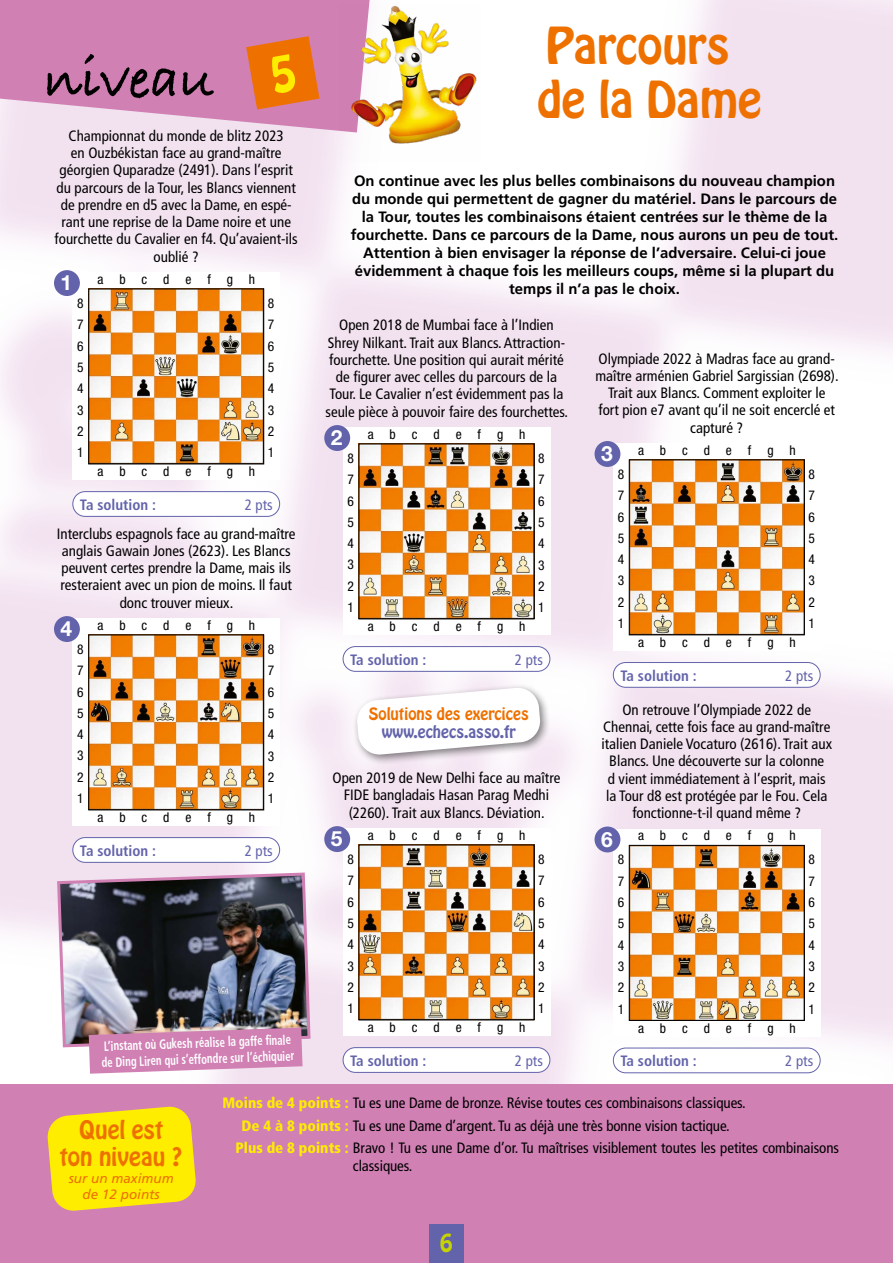
<style>
.page{position:relative;width:893px;height:1263px;background:#fff}
.page>*{position:absolute;margin:0;border:0;box-sizing:border-box;transform-origin:0 0}
.t1{font:57px "Bradley Hand ITCTT Bold";color:#000}
.t2{font:45px/54px "Hobo Std";color:#ee7100}
.t3{font:22.5px/27px "Hobo Std";color:#ee7100;text-align:center}
.t4{font:22.5px "Hobo Std";color:#c7d300}
.t5{font:700 21px "Helvetica Neue LT Std";color:#fff}
.t6{font:condensed 15px/17.2px "Frutiger LT Pro";color:#000;text-align:center}
.t7{font:700 15px/18px "Frutiger LT Pro";color:#000;text-align:center}
.t8{font:700 condensed 15px "Frutiger LT Pro";color:#6363ab}
.t9{font:condensed 15px "Frutiger LT Pro";color:#6363ab}
.t10{font:15px "Hobo Std";color:#ee7100}
.t11{font:15px "Hobo Std";color:#6363ab}
.t12{font:condensed 13.5px/21.3px "Helvetica Neue LT Std";color:#000;text-align:justify}
.t13{font:700 condensed 13.5px/16.2px "Frutiger LT Pro";color:#fff;scale:.8 1}
.t14{font:italic 13.5px/16.2px "Frutiger LT Pro";color:#ee7100;text-align:center}
.s1{font-weight:900;color:#ffed00}
</style>
<div class="page">
<svg style="left:0;top:0;width:370px;height:132px;background:#d58ebc"></svg>
<div style="left:0;top:1084px;width:893px;height:179px;background:#d180b4"></div>
<div style="left:429px;top:1225px;width:34px;height:38px;background:#6363ab"></div>
<img style="left:340px;top:3px;width:137px;height:158px">
<div style="left:352px;top:683px;width:199px;height:83px;background:#000;opacity:.5"></div>
<svg style="left:356px;top:687px;width:185px;height:68px"></svg>
<img style="left:90px;top:291px;width:172px;height:171px">
<div style="left:88px;top:289px;width:176px;height:175px;border:1px solid #000"></div>
<div style="left:54px;top:270px;width:26px;height:26px;background:#6363ab;border-radius:50%"></div>
<div style="left:72px;top:491px;width:208px;height:26px;border:1px solid #6363ab;border-radius:12px"></div>
<svg style="left:343px;top:428px;width:207px;height:207px"></svg>
<img style="left:361px;top:446px;width:171px;height:171px">
<div style="left:324px;top:425px;width:26px;height:26px;background:#6363ab;border-radius:50%"></div>
<div style="left:343px;top:646px;width:207px;height:26px;border:1px solid #6363ab;border-radius:12px"></div>
<img style="left:631px;top:462px;width:171px;height:171px">
<div style="left:629px;top:460px;width:175px;height:175px;border:1px solid #000"></div>
<div style="left:594px;top:441px;width:26px;height:26px;background:#6363ab;border-radius:50%"></div>
<div style="left:613px;top:662px;width:207px;height:26px;border:1px solid #6363ab;border-radius:12px"></div>
<img style="left:631px;top:847px;width:171px;height:172px">
<div style="left:629px;top:845px;width:175px;height:176px;border:1px solid #000"></div>
<div style="left:594px;top:826px;width:26px;height:26px;background:#6363ab;border-radius:50%"></div>
<div style="left:613px;top:1048px;width:207px;height:25px;border:1px solid #6363ab;border-radius:12px"></div>
<svg style="left:47px;top:1106px;width:149px;height:105px;background:#f8dc1a"></svg>
<img style="left:90px;top:637px;width:172px;height:171px">
<div style="left:88px;top:635px;width:176px;height:175px;border:1px solid #000"></div>
<div style="left:54px;top:616px;width:26px;height:26px;background:#6363ab;border-radius:50%"></div>
<div style="left:72px;top:837px;width:208px;height:26px;border:1px solid #6363ab;border-radius:12px"></div>
<svg style="left:343px;top:829px;width:207px;height:207px"></svg>
<img style="left:361px;top:847px;width:171px;height:171px">
<div style="left:324px;top:826px;width:26px;height:26px;background:#6363ab;border-radius:50%"></div>
<div style="left:343px;top:1047px;width:207px;height:26px;border:1px solid #6363ab;border-radius:12px"></div>
<svg style="left:892px;top:0;width:1px;height:132px"></svg>
<img style="left:56px;top:871px;width:256px;height:178px">
<svg style="left:89px;top:1027px;width:214px;height:47px;background:#d18cb7"></svg>
<svg style="left:246px;top:36px;width:74px;height:74px;background:#e67430"></svg>
<h1 class="t1" style="left:44px;top:47px;width:173px">niveau</h1>
<p class="t6" style="left:55px;top:127px;width:245px">Championnat du monde de blitz 2023<br>en Ouzbékistan face au grand-maître géorgien Quparadze (2491). Dans l’esprit du parcours de la Tour, les Blancs viennent de prendre en d5 avec la Dame, en espé&shy;rant une reprise de la Dame noire et une fourchette du Cavalier en f4. Qu’avaient-ils oublié ?</p>
<h3 class="t5" style="left:61px;top:270px;width:13px">1</h3>
<p class="t12" style="left:97px;top:268px;width:159px">a b c d e f g h</p>
<p class="t12" style="left:77px;top:292px;width:8px">8<br>7<br>6<br>5<br>4<br>3<br>2<br>1</p>
<p class="t12" style="left:268px;top:292px;width:8px">8<br>7<br>6<br>5<br>4<br>3<br>2<br>1</p>
<p class="t12" style="left:97px;top:461px;width:159px">a b c d e f g h</p>
<p class="t8" style="left:80px;top:495px;width:78px">Ta solution :</p>
<p class="t9" style="left:245px;top:496px;width:30px">2 pts</p>
<p class="t6" style="left:57px;top:525px;width:240px">Interclubs espagnols face au grand-maître anglais Gawain Jones (2623). Les Blancs peuvent certes prendre la Dame, mais ils resteraient avec un pion de moins. Il faut donc trouver mieux.</p>
<h3 class="t5" style="left:61px;top:616px;width:13px">4</h3>
<p class="t12" style="left:97px;top:614px;width:159px">a b c d e f g h</p>
<p class="t12" style="left:77px;top:638px;width:8px">8<br>7<br>6<br>5<br>4<br>3<br>2<br>1</p>
<p class="t12" style="left:268px;top:638px;width:8px">8<br>7<br>6<br>5<br>4<br>3<br>2<br>1</p>
<p class="t12" style="left:97px;top:807px;width:159px">a b c d e f g h</p>
<p class="t8" style="left:80px;top:841px;width:78px">Ta solution :</p>
<p class="t9" style="left:245px;top:842px;width:30px">2 pts</p>
<p class="t13" style="left:101px;top:1038px;width:243px;rotate:-2deg">L’instant où Gukesh réalise la gaffe fi nale de Ding Liren qui s’effondre sur l’échiquier</p>
<h2 class="t2" style="left:537px;top:19px;width:226px">Parcours de la Dame</h2>
<p class="t7" style="left:351px;top:171px;width:489px">On continue avec les plus belles combinaisons du nouveau champion du monde qui permettent de gagner du matériel. Dans le parcours de la Tour, toutes les combinaisons étaient centrées sur le thème de la fourchette. Dans ce parcours de la Dame, nous aurons un peu de tout.<br>Attention à bien envisager la réponse de l’adversaire. Celui-ci joue évidemment à chaque fois les meilleurs coups, même si la plupart du temps il n’a pas le choix.</p>
<p class="t6" style="left:325px;top:317px;width:244px">Open 2018 de Mumbai face à l’Indien Shrey Nilkant. Trait aux Blancs. Attraction&shy;fourchette. Une position qui aurait mérité de figurer avec celles du parcours de la Tour. Le Cavalier n’est évidemment pas la seule pièce à pouvoir faire des fourchettes.</p>
<h3 class="t5" style="left:331px;top:425px;width:13px">2</h3>
<p class="t12" style="left:368px;top:423px;width:159px">a b c d e f g h</p>
<p class="t12" style="left:347px;top:447px;width:8px">8<br>7<br>6<br>5<br>4<br>3<br>2<br>1</p>
<p class="t12" style="left:538px;top:447px;width:8px">8<br>7<br>6<br>5<br>4<br>3<br>2<br>1</p>
<p class="t12" style="left:368px;top:616px;width:159px">a b c d e f g h</p>
<p class="t8" style="left:350px;top:650px;width:78px">Ta solution :</p>
<p class="t9" style="left:515px;top:651px;width:30px">2 pts</p>
<p class="t10" style="left:369px;top:703px;width:162px">Solutions des exercices</p>
<p class="t11" style="left:382px;top:721px;width:136px">www.echecs.asso.fr</p>
<p class="t6" style="left:333px;top:769px;width:229px">Open 2019 de New Delhi face au maître<br>FIDE bangladais Hasan Parag Medhi (2260). Trait aux Blancs. Déviation.</p>
<h3 class="t5" style="left:331px;top:826px;width:13px">5</h3>
<p class="t12" style="left:368px;top:824px;width:159px">a b c d e f g h</p>
<p class="t12" style="left:347px;top:848px;width:8px">8<br>7<br>6<br>5<br>4<br>3<br>2<br>1</p>
<p class="t12" style="left:538px;top:848px;width:8px">8<br>7<br>6<br>5<br>4<br>3<br>2<br>1</p>
<p class="t12" style="left:368px;top:1017px;width:159px">a b c d e f g h</p>
<p class="t8" style="left:350px;top:1051px;width:78px">Ta solution :</p>
<p class="t9" style="left:515px;top:1052px;width:30px">2 pts</p>
<p class="t6" style="left:595px;top:350px;width:245px">Olympiade 2022 à Madras face au grand&shy;maître arménien Gabriel Sargissian (2698).<br>Trait aux Blancs. Comment exploiter le<br>fort pion e7 avant qu’il ne soit encerclé et capturé ?</p>
<h3 class="t5" style="left:601px;top:441px;width:13px">3</h3>
<p class="t12" style="left:638px;top:439px;width:159px">a b c d e f g h</p>
<p class="t12" style="left:618px;top:463px;width:8px">8<br>7<br>6<br>5<br>4<br>3<br>2<br>1</p>
<p class="t12" style="left:808px;top:463px;width:8px">8<br>7<br>6<br>5<br>4<br>3<br>2<br>1</p>
<p class="t12" style="left:638px;top:632px;width:159px">a b c d e f g h</p>
<p class="t8" style="left:620px;top:666px;width:78px">Ta solution :</p>
<p class="t9" style="left:785px;top:667px;width:30px">2 pts</p>
<p class="t6" style="left:601px;top:701px;width:232px">On retrouve l’Olympiade 2022 de Chennai, cette fois face au grand-maître italien Daniele Vocaturo (2616). Trait aux Blancs. Une découverte sur la colonne<br>d vient immédiatement à l’esprit, mais la Tour d8 est protégée par le Fou. Cela fonctionne-t-il quand même ?</p>
<h3 class="t5" style="left:601px;top:826px;width:13px">6</h3>
<p class="t12" style="left:638px;top:825px;width:159px">a b c d e f g h</p>
<p class="t12" style="left:618px;top:849px;width:8px">8<br>7<br>6<br>5<br>4<br>3<br>2<br>1</p>
<p class="t12" style="left:808px;top:849px;width:8px">8<br>7<br>6<br>5<br>4<br>3<br>2<br>1</p>
<p class="t12" style="left:638px;top:1017px;width:159px">a b c d e f g h</p>
<p class="t8" style="left:620px;top:1052px;width:78px">Ta solution :</p>
<p class="t9" style="left:785px;top:1052px;width:30px">2 pts</p>
<h3 class="t3" style="left:60px;top:1117px;width:124px">Quel est ton niveau ?</h3>
<p class="t14" style="left:69px;top:1170px;width:107px">sur un maximum de 12 points</p>
<p class="t6" style="left:222px;top:1095px;width:525px"><span class="s1">Moins de 4 points :</span> Tu es une Dame de bronze. Révise toutes ces combinaisons classiques.</p>
<p class="t6" style="left:242px;top:1117px;width:490px"><span class="s1">De 4 à 8 points :</span> Tu es une Dame d’argent. Tu as déjà une très bonne vision tactique.</p>
<p class="t6" style="left:236px;top:1139px;width:605px"><span class="s1">Plus de 8 points :</span> Bravo ! Tu es une Dame d’or. Tu maîtrises visiblement toutes les petites combinaisons</p>
<p class="t6" style="left:353px;top:1157px;width:61px">classiques.</p>
<h3 class="t4" style="left:440px;top:1227px;width:15px">6</h3>
</div>
